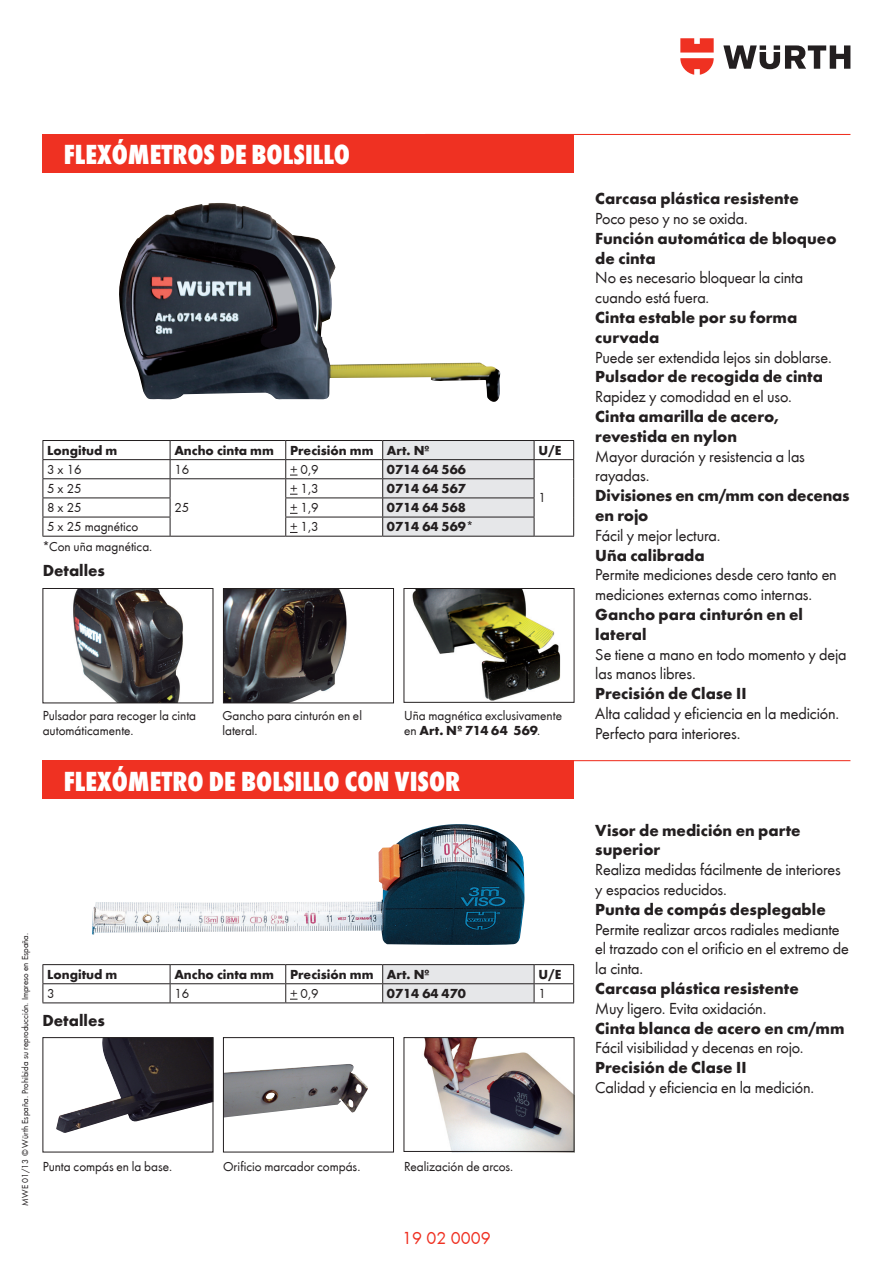
<style>
.page{position:relative;width:893px;height:1263px;background:#fff}
.page>*{position:absolute;margin:0;border:0;box-sizing:border-box;transform-origin:0 0}
.t1{font:800 condensed 28.5px "Wuerth";color:#fff}
.t2{font:18px "Wuerth";color:#ef3122}
.t3{font:16.5px/19.8px "Wuerth";letter-spacing:-.01em;color:#231f20}
.t4{font:700 16.5px/19.8px "Wuerth";color:#231f20}
.t5{font:13.5px/15px "Wuerth";color:#231f20}
.t6{font:700 13.5px "Wuerth";color:#231f20}
.t7{font:9px "Wuerth";color:#231f20}
.s1{font-weight:700}
</style>
<div class="page">
<div style="left:43px;top:134px;width:531px;height:38px;background:#ef3122"></div>
<svg style="left:723px;top:45px;width:127px;height:24px"></svg>
<svg style="left:680px;top:38px;width:34px;height:37px"></svg>
<hr style="left:425px;top:134px;width:425px;height:1px;background:#ef3122">
<hr style="left:43px;top:440px;width:127px;height:1px;background:#231f20">
<hr style="left:170px;top:440px;width:116px;height:1px;background:#231f20">
<hr style="left:286px;top:440px;width:97px;height:1px;background:#231f20">
<hr style="left:534px;top:440px;width:40px;height:1px;background:#231f20">
<hr style="left:43px;top:459px;width:127px;height:1px;background:#231f20">
<hr style="left:170px;top:459px;width:116px;height:1px;background:#231f20">
<hr style="left:286px;top:459px;width:97px;height:1px;background:#231f20">
<hr style="left:534px;top:459px;width:40px;height:1px;background:#231f20">
<hr style="left:43px;top:478px;width:127px;height:1px;background:#231f20">
<hr style="left:170px;top:478px;width:116px;height:1px;background:#231f20">
<hr style="left:286px;top:478px;width:97px;height:1px;background:#231f20">
<hr style="left:43px;top:497px;width:127px;height:1px;background:#231f20">
<hr style="left:285px;top:497px;width:98px;height:1px;background:#231f20">
<hr style="left:43px;top:517px;width:127px;height:1px;background:#231f20">
<svg style="left:43px;top:441px;width:1px;height:95px"></svg>
<svg style="left:170px;top:441px;width:1px;height:95px"></svg>
<hr style="left:285px;top:517px;width:98px;height:1px;background:#231f20">
<svg style="left:382px;top:440px;width:153px;height:96px;background:#d8d9da"></svg>
<svg style="left:573px;top:441px;width:1px;height:95px"></svg>
<hr style="left:43px;top:536px;width:127px;height:1px;background:#231f20">
<hr style="left:170px;top:536px;width:116px;height:1px;background:#231f20">
<hr style="left:286px;top:536px;width:97px;height:1px;background:#231f20">
<hr style="left:383px;top:536px;width:151px;height:1px;background:#231f20">
<hr style="left:534px;top:536px;width:40px;height:1px;background:#231f20">
<svg style="left:285px;top:441px;width:12px;height:95px"></svg>
<img style="left:73px;top:590px;width:110px;height:111px">
<div style="left:43px;top:588px;width:170px;height:115px;border:1px solid #231f20"></div>
<img style="left:225px;top:590px;width:122px;height:111px">
<div style="left:223px;top:588px;width:171px;height:115px;border:1px solid #231f20"></div>
<img style="left:412px;top:590px;width:149px;height:111px">
<div style="left:404px;top:588px;width:170px;height:115px;border:1px solid #231f20"></div>
<img style="left:423px;top:1039px;width:149px;height:111px">
<img style="left:56px;top:1039px;width:155px;height:94px">
<img style="left:225px;top:1064px;width:143px;height:53px">
<div style="left:43px;top:1037px;width:170px;height:115px;border:1px solid #231f20"></div>
<div style="left:223px;top:1037px;width:171px;height:115px;border:1px solid #231f20"></div>
<div style="left:404px;top:1037px;width:170px;height:115px;border:1px solid #231f20"></div>
<div style="left:43px;top:760px;width:531px;height:38px;background:#ef3122"></div>
<hr style="left:425px;top:760px;width:425px;height:1px;background:#ef3122">
<img style="left:92px;top:824px;width:433px;height:121px">
<hr style="left:43px;top:964px;width:127px;height:1px;background:#231f20">
<hr style="left:170px;top:964px;width:116px;height:1px;background:#231f20">
<hr style="left:286px;top:964px;width:97px;height:1px;background:#231f20">
<hr style="left:383px;top:964px;width:151px;height:1px;background:#231f20">
<hr style="left:534px;top:964px;width:40px;height:1px;background:#231f20">
<hr style="left:43px;top:983px;width:127px;height:1px;background:#231f20">
<svg style="left:43px;top:965px;width:1px;height:37px"></svg>
<hr style="left:170px;top:983px;width:116px;height:1px;background:#231f20">
<svg style="left:170px;top:965px;width:1px;height:37px"></svg>
<hr style="left:286px;top:983px;width:97px;height:1px;background:#231f20">
<hr style="left:534px;top:983px;width:40px;height:1px;background:#231f20">
<svg style="left:382px;top:965px;width:153px;height:37px;background:#dddee0"></svg>
<svg style="left:573px;top:965px;width:1px;height:37px"></svg>
<hr style="left:43px;top:1002px;width:127px;height:1px;background:#231f20">
<hr style="left:170px;top:1002px;width:116px;height:1px;background:#231f20">
<hr style="left:286px;top:1002px;width:97px;height:1px;background:#231f20">
<hr style="left:383px;top:1002px;width:151px;height:1px;background:#231f20">
<hr style="left:534px;top:1002px;width:40px;height:1px;background:#231f20">
<svg style="left:285px;top:965px;width:12px;height:37px"></svg>
<img style="left:119px;top:203px;width:382px;height:199px">
<h1 class="t1" style="left:64px;top:135px;width:288px">FLEXÓMETROS DE BOLSILLO</h1>
<p class="t6" style="left:47px;top:440px;width:72px">Longitud m</p>
<p class="t6" style="left:174px;top:440px;width:257px">Ancho cinta mm Precisión mm Art. Nº</p>
<p class="t6" style="left:538px;top:440px;width:25px">U/E</p>
<p class="t5" style="left:47px;top:461px;width:36px">3 x 16</p>
<p class="t5" style="left:174px;top:461px;width:16px">16</p>
<p class="t5" style="left:290px;top:461px;width:30px">+ 0,9</p>
<p class="t6" style="left:387px;top:459px;width:80px">0714 64 566</p>
<p class="t5" style="left:538px;top:490px;width:9px">1</p>
<p class="t5" style="left:290px;top:480px;width:30px">+ 1,3</p>
<p class="t6" style="left:387px;top:478px;width:80px">0714 64 567</p>
<p class="t5" style="left:47px;top:480px;width:36px">5 x 25</p>
<p class="t5" style="left:47px;top:499px;width:36px">8 x 25</p>
<p class="t5" style="left:290px;top:499px;width:30px">+ 1,9</p>
<p class="t6" style="left:387px;top:497px;width:80px">0714 64 568</p>
<p class="t5" style="left:47px;top:518px;width:93px">5 x 25 magnético</p>
<p class="t5" style="left:290px;top:518px;width:30px">+ 1,3</p>
<p class="t6" style="left:387px;top:517px;width:89px">0714 64 569*</p>
<p class="t5" style="left:174px;top:499px;width:16px">25</p>
<p class="t5" style="left:43px;top:538px;width:111px">*Con uña magnética.</p>
<p class="t4" style="left:43px;top:559px;width:64px">Detalles</p>
<p class="t5" style="left:43px;top:707px;width:155px">Pulsador para recoger la cinta automáticamente.</p>
<p class="t5" style="left:222px;top:707px;width:141px">Gancho para cinturón en el lateral.</p>
<p class="t5" style="left:404px;top:707px;width:159px">Uña magnética exclusivamente en <span class="s1">Art. Nº 714 64 569</span>.</p>
<h1 class="t1" style="left:64px;top:761px;width:27px">FLEXÓMETRO</h1>
<h1 class="t1" style="left:209px;top:761px;width:46px">DE BOLSILLO</h1>
<h1 class="t1" style="left:345px;top:761px;width:79px">CON VISOR</h1>
<p class="t7" style="left:19px;top:1205px;width:274px;rotate:-90deg">MWE 01/13 © Würth España. Prohibida su reproducción. Impreso en España.</p>
<p class="t6" style="left:47px;top:964px;width:72px">Longitud m</p>
<p class="t6" style="left:174px;top:964px;width:257px">Ancho cinta mm Precisión mm Art. Nº</p>
<p class="t6" style="left:538px;top:964px;width:25px">U/E</p>
<p class="t5" style="left:47px;top:985px;width:9px">3</p>
<p class="t5" style="left:174px;top:985px;width:16px">16</p>
<p class="t5" style="left:290px;top:985px;width:30px">+ 0,9</p>
<p class="t6" style="left:387px;top:983px;width:80px">0714 64 470</p>
<p class="t5" style="left:538px;top:985px;width:9px">1</p>
<p class="t4" style="left:43px;top:1010px;width:64px">Detalles</p>
<p class="t5" style="left:43px;top:1158px;width:131px">Punta compás en la base.</p>
<p class="t5" style="left:223px;top:1158px;width:139px">Orificio marcador compás.</p>
<p class="t5" style="left:404px;top:1158px;width:111px">Realización de arcos.</p>
<p class="t2" style="left:402px;top:1225px;width:90px">19 02 0009</p>
<p class="t4" style="left:595px;top:187px;width:205px">Carcasa plástica resistente</p>
<p class="t3" style="left:595px;top:208px;width:154px">Poco peso y no se oxida.</p>
<p class="t4" style="left:595px;top:227px;width:243px">Función automática de bloqueo de cinta</p>
<p class="t3" style="left:595px;top:267px;width:209px">No es necesario bloquear la cinta cuando está fuera.</p>
<p class="t4" style="left:595px;top:306px;width:203px">Cinta estable por su forma curvada</p>
<p class="t3" style="left:595px;top:346px;width:238px">Puede ser extendida lejos sin doblarse.</p>
<p class="t4" style="left:595px;top:366px;width:229px">Pulsador de recogida de cinta</p>
<p class="t3" style="left:595px;top:386px;width:198px">Rapidez y comodidad en el uso.</p>
<p class="t4" style="left:595px;top:405px;width:185px">Cinta amarilla de acero, revestida en nylon</p>
<p class="t3" style="left:595px;top:445px;width:211px">Mayor duración y resistencia a las rayadas.</p>
<p class="t4" style="left:595px;top:484px;width:256px">Divisiones en cm/mm con decenas en rojo</p>
<p class="t3" style="left:595px;top:525px;width:127px">Fácil y mejor lectura.</p>
<p class="t4" style="left:595px;top:544px;width:111px">Uña calibrada</p>
<p class="t3" style="left:595px;top:564px;width:243px">Permite mediciones desde cero tanto en mediciones externas como internas.</p>
<p class="t4" style="left:595px;top:603px;width:209px">Gancho para cinturón en el lateral</p>
<p class="t3" style="left:595px;top:643px;width:253px">Se tiene a mano en todo momento y deja las manos libres.</p>
<p class="t4" style="left:595px;top:682px;width:153px">Precisión de Clase II</p>
<p class="t3" style="left:595px;top:703px;width:246px">Alta calidad y eficiencia en la medición.<br>Perfecto para interiores.</p>
<p class="t4" style="left:595px;top:819px;width:207px">Visor de medición en parte superior</p>
<p class="t3" style="left:595px;top:859px;width:247px">Realiza medidas fácilmente de interiores y espacios reducidos.</p>
<p class="t4" style="left:595px;top:898px;width:232px">Punta de compás desplegable</p>
<p class="t3" style="left:595px;top:918px;width:255px">Permite realizar arcos radiales mediante el trazado con el orificio en el extremo de la cinta.</p>
<p class="t4" style="left:595px;top:977px;width:205px">Carcasa plástica resistente</p>
<p class="t3" style="left:595px;top:998px;width:173px">Muy ligero. Evita oxidación.</p>
<p class="t4" style="left:595px;top:1017px;width:251px">Cinta blanca de acero en cm/mm</p>
<p class="t3" style="left:595px;top:1037px;width:210px">Fácil visibilidad y decenas en rojo.</p>
<p class="t4" style="left:595px;top:1056px;width:153px">Precisión de Clase II</p>
<p class="t3" style="left:595px;top:1077px;width:220px">Calidad y eficiencia en la medición.</p>
</div>
